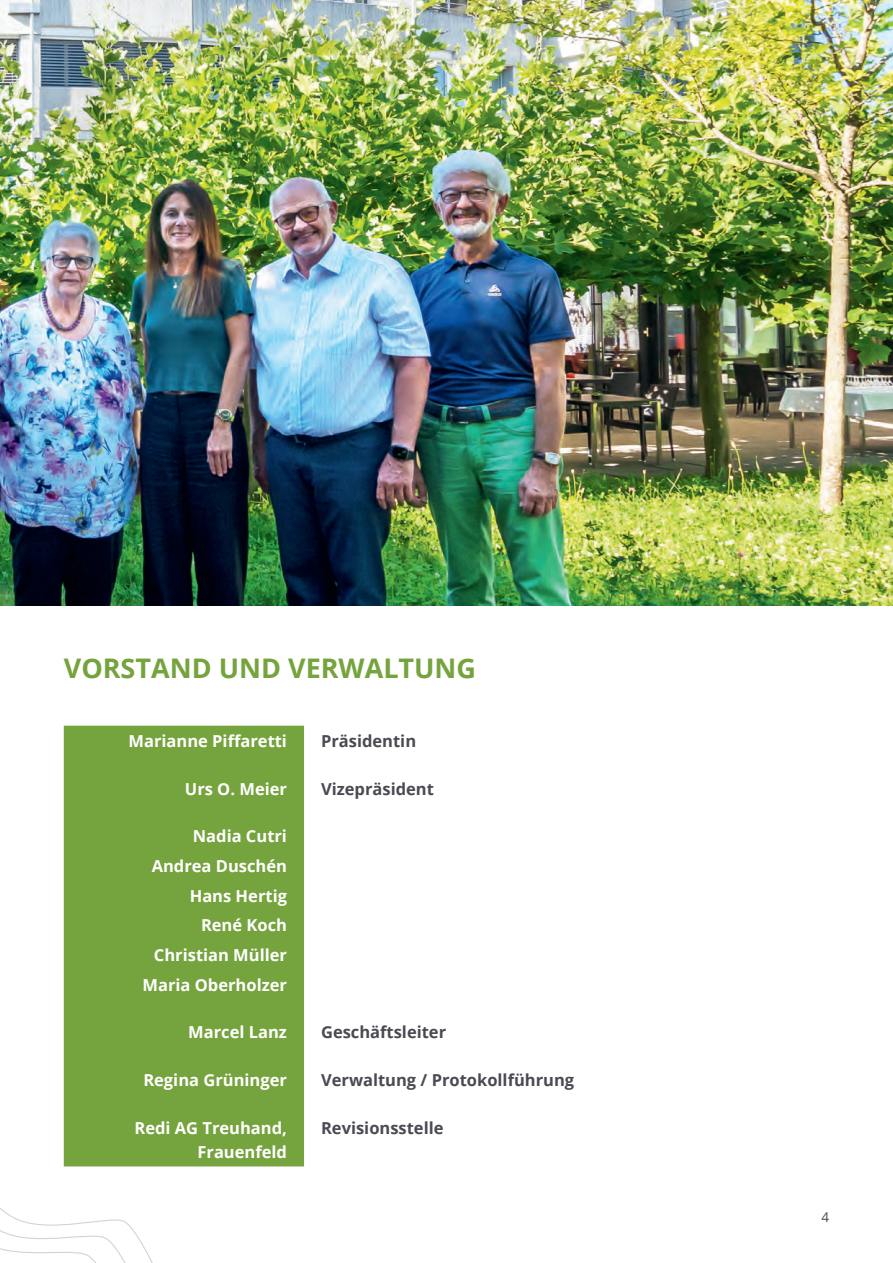
<style>
.page{position:relative;width:893px;height:1263px;background:#fff}
.page>*{position:absolute;margin:0;border:0;box-sizing:border-box;transform-origin:0 0}
.t1{font:700 27px "Open Sans";color:#75a33d}
.t2{font:700 16.5px/29.7px "Open Sans";color:#fff;text-align:right}
.t3{font:700 16.5px "Open Sans";color:#4a4a54}
.t4{font:13.5px "Open Sans";color:#4a4a54}
</style>
<div class="page">
<svg style="left:0;top:1113px;width:214px;height:150px"></svg>
<img style="left:0;top:0;width:893px;height:606px">
<div style="left:64px;top:726px;width:240px;height:440px;background:#75a33d"></div>
<h1 class="t1" style="left:64px;top:649px;width:414px">VORSTAND UND VERWALTUNG</h1>
<p class="t2" style="left:129px;top:725px;width:160px">Marianne Piffaretti</p>
<p class="t3" style="left:321px;top:729px;width:97px">Präsidentin</p>
<p class="t2" style="left:185px;top:773px;width:104px">Urs O. Meier</p>
<p class="t3" style="left:321px;top:777px;width:114px">Vizepräsident</p>
<p class="t2" style="left:143px;top:821px;width:146px">Nadia Cutri<br>Andrea Duschén<br>Hans Hertig<br>René Koch<br>Christian Müller<br>Maria Oberholzer</p>
<p class="t2" style="left:188px;top:1017px;width:100px">Marcel Lanz</p>
<p class="t3" style="left:321px;top:1021px;width:127px">Geschäftsleiter</p>
<p class="t2" style="left:143px;top:1065px;width:145px">Regina Grüninger</p>
<p class="t3" style="left:321px;top:1068px;width:255px">Verwaltung / Protokollführung</p>
<p class="t2" style="left:134px;top:1115px;width:154px;line-height:24px">Redi AG Treuhand,<br>Frauenfeld</p>
<p class="t3" style="left:321px;top:1116px;width:124px">Revisionsstelle</p>
<p class="t4" style="left:821px;top:1208px;width:9px">4</p>
</div>
